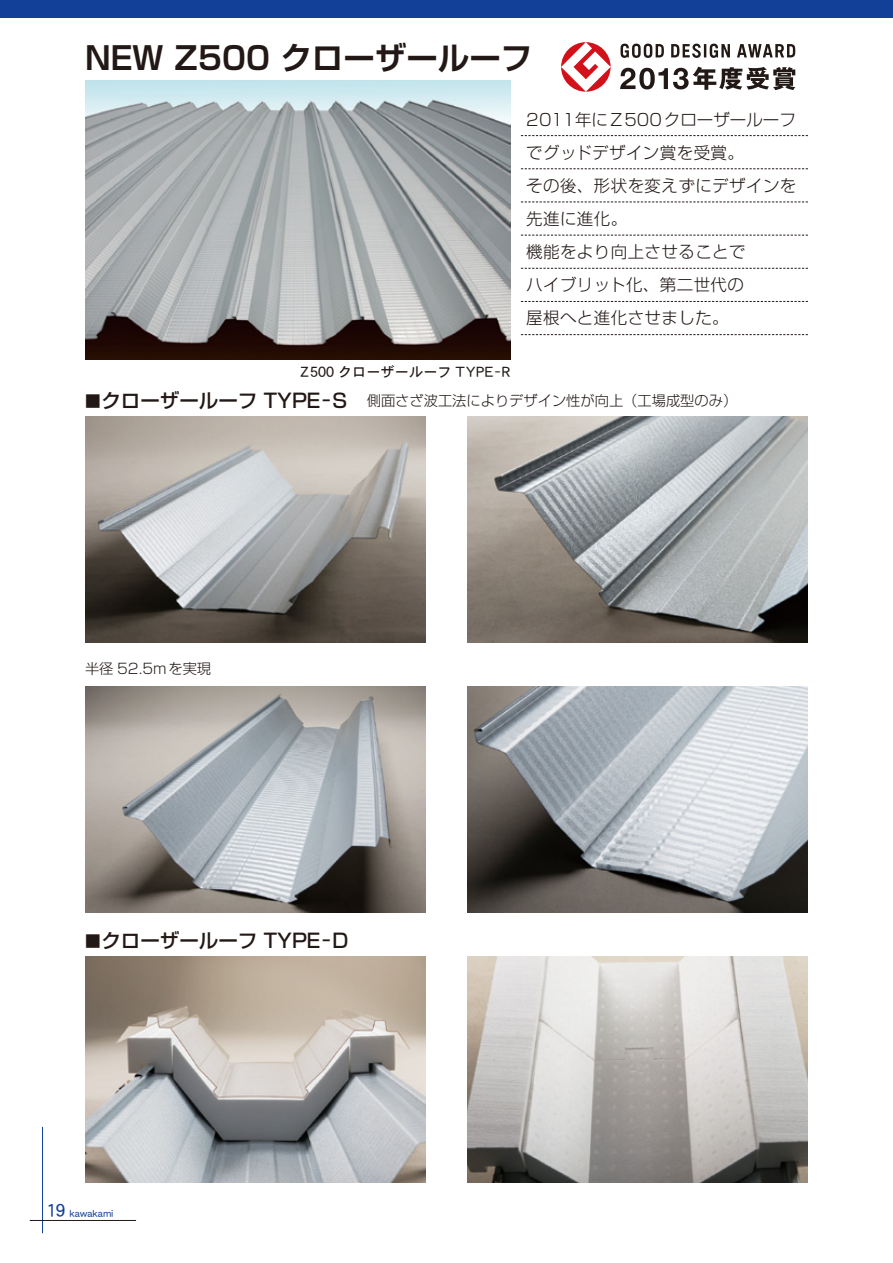
<style>
.page{position:relative;width:893px;height:1263px;background:#fff}
.page>*{position:absolute;margin:0;border:0;box-sizing:border-box;transform-origin:0 0}
.t1{font:700 31.5px "Shin Go Pr 5 De";color:#221815}
.t2{font:500 19.5px "Shin Go Pr 5";color:#221815}
.t3{font:300 16.5px/33px "Shin Go Pr 5";letter-spacing:.025em;color:#221815}
.t4{font:300 14.25px "Shin Go Pr 5";color:#221815}
.t5{font:14.25px "DFPHS Gothic CID W5";color:#221815}
.t6{font:9.75px "DFPHS Gothic CID W5";color:#124098}
.s1{font-weight:500;font-size:15.6px}
.s2{font-weight:500;font-size:19.5px}
.s3{font-size:15.6px}
.s4{font-size:18px}
</style>
<div class="page">
<img style="left:85px;top:687px;width:340px;height:225px">
<img style="left:85px;top:417px;width:340px;height:225px">
<img style="left:85px;top:81px;width:425px;height:278px">
<img style="left:85px;top:957px;width:340px;height:225px">
<img style="left:468px;top:687px;width:340px;height:225px">
<img style="left:468px;top:417px;width:340px;height:225px">
<img style="left:468px;top:957px;width:340px;height:225px">
<div style="left:0;top:0;width:893px;height:17px;background:#124098"></div>
<hr style="left:42px;top:1127px;width:1px;height:106px;background:#124098">
<hr style="left:30px;top:1220px;width:106px;height:1px;background:#221815">
<svg style="left:521px;top:135px;width:287px;height:1px"></svg>
<svg style="left:521px;top:168px;width:287px;height:1px"></svg>
<svg style="left:521px;top:202px;width:287px;height:1px"></svg>
<svg style="left:521px;top:235px;width:287px;height:1px"></svg>
<svg style="left:521px;top:268px;width:287px;height:1px"></svg>
<svg style="left:521px;top:301px;width:287px;height:1px"></svg>
<svg style="left:521px;top:334px;width:287px;height:1px"></svg>
<svg style="left:561px;top:42px;width:50px;height:50px"></svg>
<svg style="left:620px;top:44px;width:175px;height:14px"></svg>
<svg style="left:620px;top:67px;width:175px;height:23px"></svg>
<h1 class="t1" style="left:85px;top:32px;width:449px">NEW Z500 クローザールーフ</h1>
<p class="t3" style="left:526px;top:102px;width:272px">2011年にZ500クローザールーフでグッドデザイン賞を受賞。<br>その後、形状を変えずにデザインを先進に進化。<br>機能をより向上させることで<br>ハイブリット化、第二世代の<br>屋根へと進化させました。</p>
<p class="t5" style="left:301px;top:364px;width:211px">Z500 クローザールーフ TYPE−R</p>
<p class="t4" style="left:85px;top:389px;width:654px"><span class="s1">■</span><span class="s2">クローザールーフ TYPE−S　</span>側面さざ波工法によりデザイン性が向上（工場成型のみ）</p>
<p class="t4" style="left:85px;top:657px;width:128px">半径 52.5mを実現</p>
<p class="t2" style="left:85px;top:925px;width:284px"><span class="s3">■</span>クローザールーフ TYPE−D　</p>
<p class="t6" style="left:46px;top:1208px;width:69px"><span class="s4">19</span> kawakami</p>
</div>
